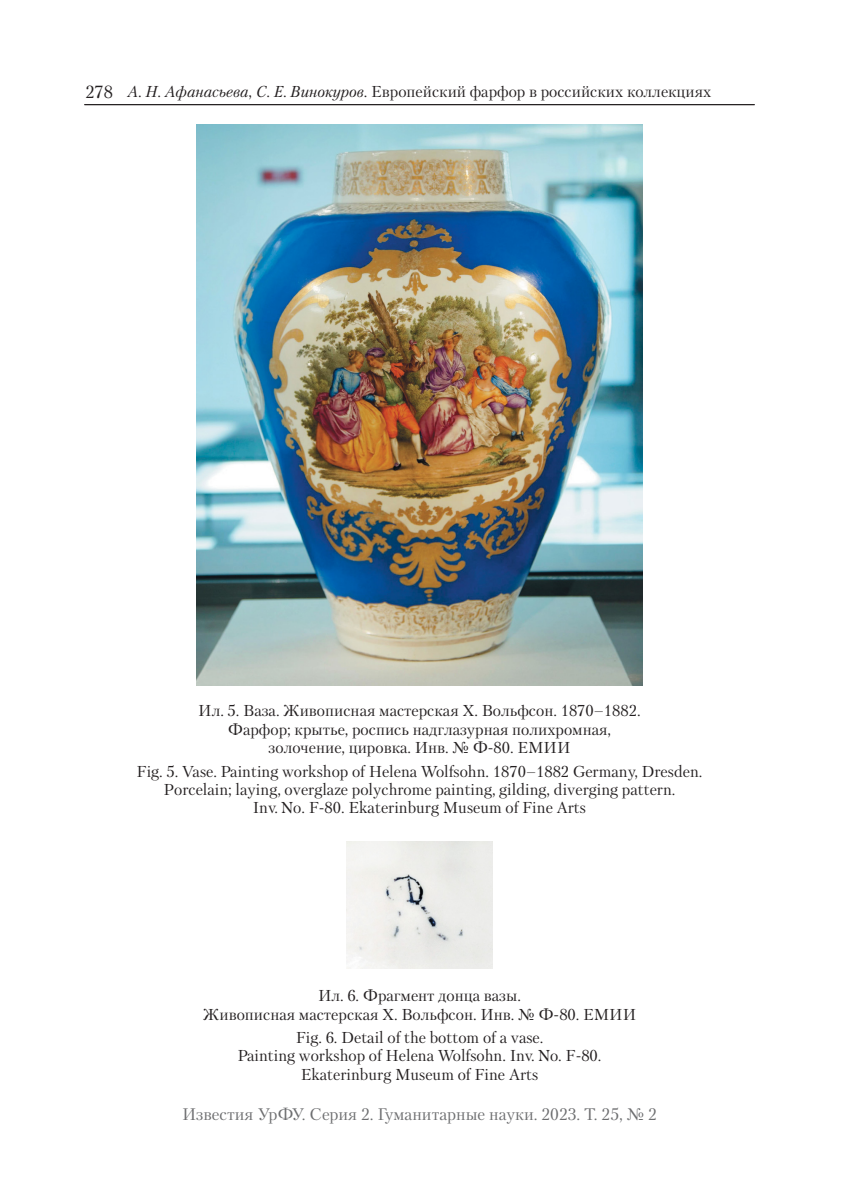
<style>
.page{position:relative;width:844px;height:1191px;background:#fff}
.page>*{position:absolute;margin:0;border:0;box-sizing:border-box;transform-origin:0 0}
.t1{font:17.5px "Petersburg C";color:#231f20}
.t2{font:16.62px "Petersburg C";color:#6d6e70}
.t3{font:15.75px/18.4px "Petersburg C";color:#231f20;text-align:center}
.s1{font-style:italic}
</style>
<div class="page">
<hr style="left:84px;top:104px;width:670px;height:1px;background:#231f20">
<img style="left:197px;top:124px;width:445px;height:561px">
<img style="left:346px;top:841px;width:146px;height:127px">
<p class="t1" style="left:85px;top:84px;width:29px">278</p>
<p class="t3" style="left:128px;top:83px;width:585px"><span class="s1">А. Н</span>. <span class="s1">Афанасьева</span>, <span class="s1">С. Е. Винокуров.</span> Европейский фарфор в российских коллекциях</p>
<p class="t3" style="left:198px;top:703px;width:444px">Ил. 5. Ваза. Живописная мастерская Х. Вольфсон. 1870–1882.<br>Фарфор; крытье, роспись надглазурная полихромная, золочение, цировка. Инв. № Ф-80. ЕМИИ</p>
<p class="t3" style="left:136px;top:763px;width:567px">Fig. 5. Vase. Painting workshop of Helena Wolfsohn. 1870–1882 Germany, Dresden.<br>Porcelain; laying, overglaze polychrome painting, gilding, diverging pattern.<br>Inv. No. F-80. Ekaterinburg Museum of Fine Arts</p>
<p class="t3" style="left:203px;top:987px;width:434px">Ил. 6. Фрагмент донца вазы.<br>Живописная мастерская Х. Вольфсон. Инв. № Ф-80. ЕМИИ</p>
<p class="t3" style="left:237px;top:1029px;width:365px">Fig. 6. Detail of the bottom of a vase.<br>Painting workshop of Helena Wolfsohn. Inv. No. F-80.<br>Ekaterinburg Museum of Fine Arts</p>
<p class="t2" style="left:182px;top:1106px;width:476px">Известия УрФУ. Серия 2. Гуманитарные науки. 2023. Т. 25, № 2</p>
</div>
